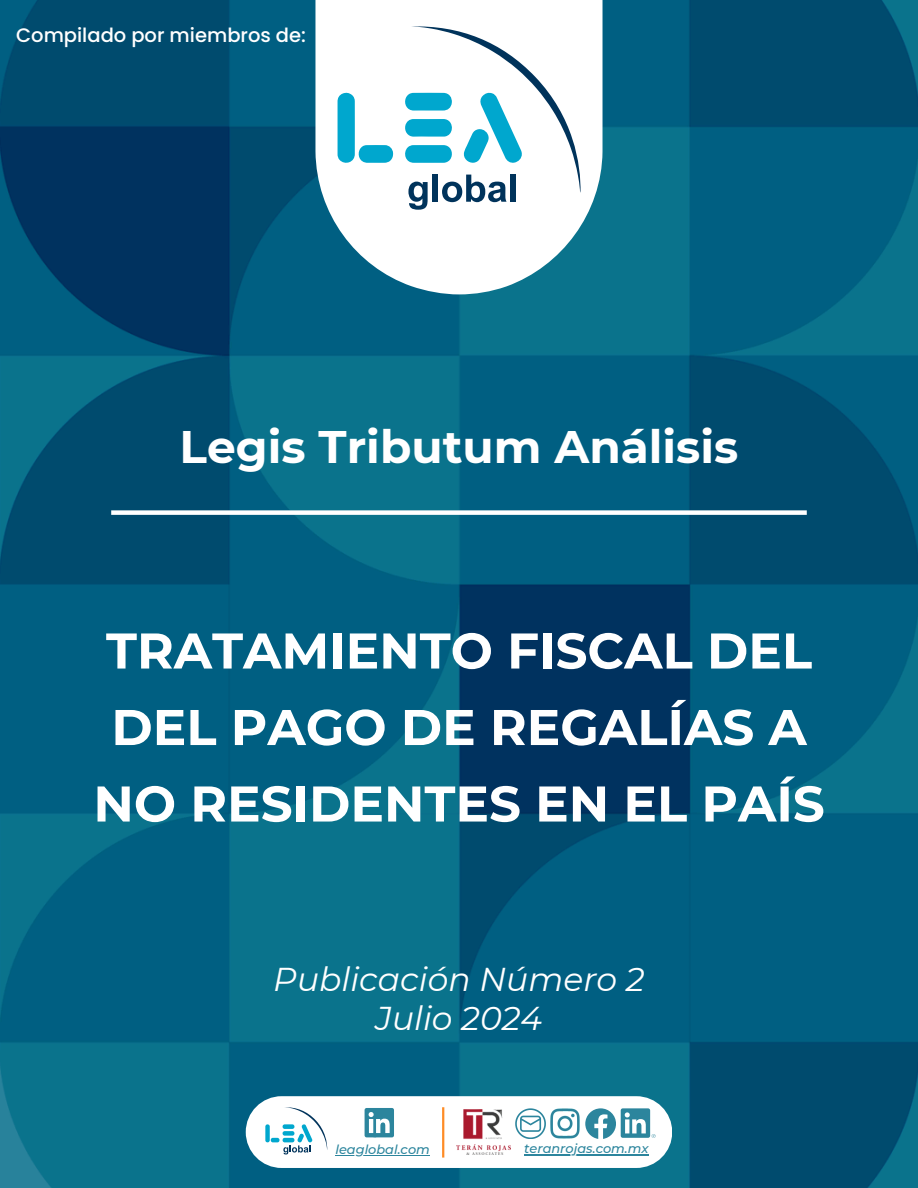
<style>
.page{position:relative;width:918px;height:1188px;background:#fff}
.page>*{position:absolute;margin:0;border:0;box-sizing:border-box;transform-origin:0 0}
.t1{font:700 50.1px/76.5px "Montserrat";color:#fff;text-align:center}
.t2{font:700 45.6px "Montserrat";color:#fff}
.t3{font:italic 33px "Montserrat";color:#fff}
.t4{font:500 19.5px "Poppins";color:#fff}
.t5{font:italic 500 12.9px "Montserrat";color:#2c859d}
</style>
<div class="page">
<img style="left:0;top:0;width:918px;height:1188px">
<svg style="left:315px;top:0;width:288px;height:294px"></svg>
<svg style="left:338px;top:92px;width:55px;height:71px"></svg>
<svg style="left:404px;top:26px;width:177px;height:184px"></svg>
<div style="left:511px;top:175px;width:5px;height:27px;background:#00335b"></div>
<div style="left:111px;top:510px;width:696px;height:5px;background:#fff"></div>
<div style="left:246px;top:1096px;width:426px;height:72px;background:#fff;border-radius:36px"></div>
<svg style="left:365px;top:1108px;width:29px;height:29px"></svg>
<hr style="left:442px;top:1107px;width:2px;height:51px;background:#fe8c26">
<svg style="left:265px;top:1107px;width:62px;height:47px"></svg>
<img style="left:457px;top:1110px;width:54px;height:45px">
<hr style="left:335px;top:1155px;width:95px;height:1px;background:#2c859d">
<svg style="left:515px;top:1108px;width:31px;height:31px"></svg>
<img style="left:550px;top:1108px;width:30px;height:31px">
<hr style="left:524px;top:1154px;width:125px;height:1px;background:#2c859d">
<svg style="left:585px;top:1108px;width:70px;height:31px"></svg>
<p class="t4" style="left:16px;top:24px;width:291px">Compilado por miembros de:</p>
<h2 class="t2" style="left:180px;top:419px;width:560px">Legis Tributum Análisis</h2>
<p class="t1" style="left:93px;top:612px;width:733px">TRATAMIENTO FISCAL DEL<br>DEL PAGO DE REGALÍAS A<br>NO RESIDENTES EN EL PAÍS</p>
<h1 class="t3" style="left:273px;top:959px;width:373px">Publicación Número 2</h1>
<h3 class="t3" style="left:376px;top:998px;width:168px">Julio 2024</h3>
<p class="t5" style="left:335px;top:1141px;width:96px">leaglobal.com</p>
<p class="t5" style="left:524px;top:1140px;width:126px">teranrojas.com.mx</p>
</div>
